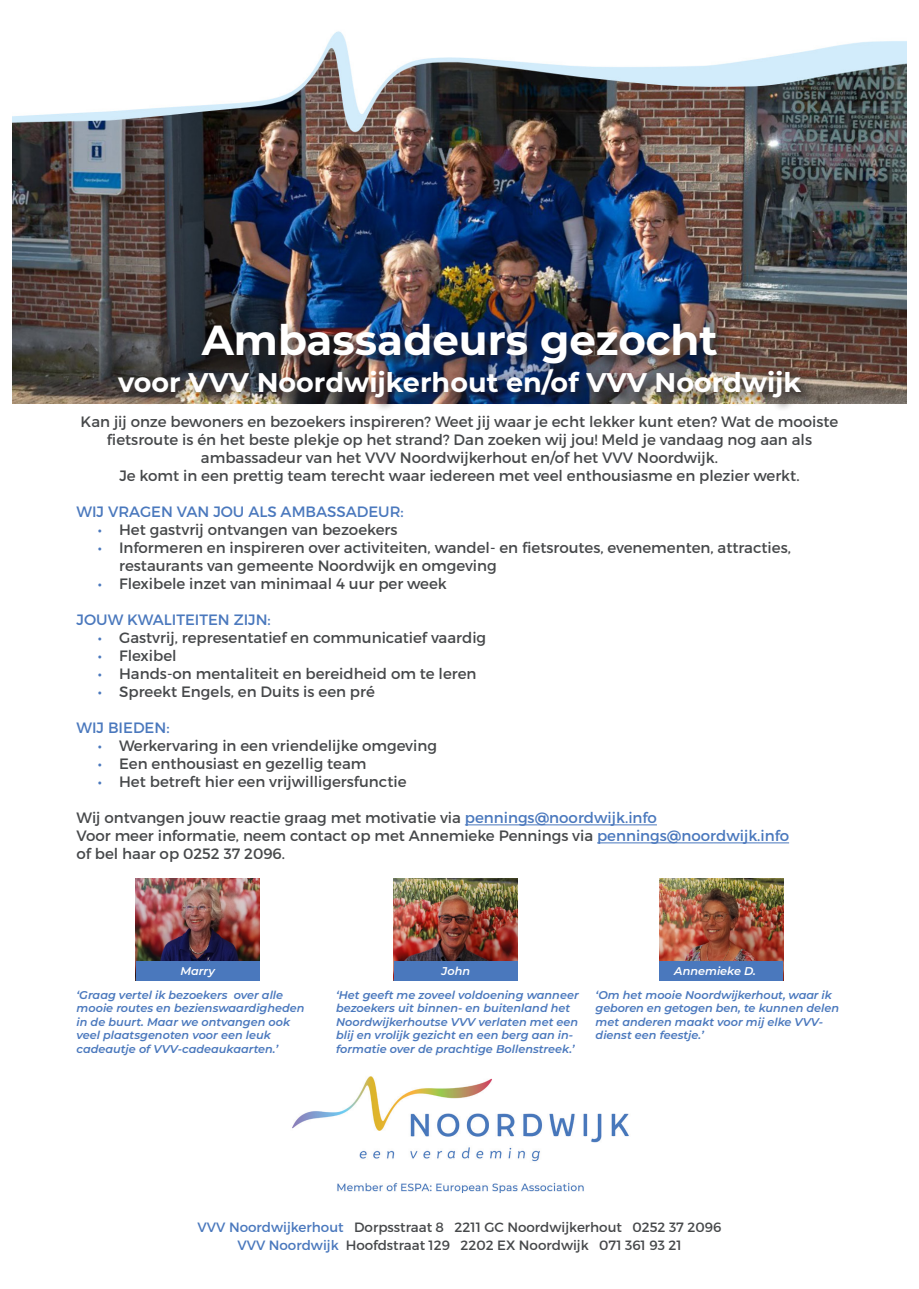
<style>
.page{position:relative;width:919px;height:1289px;background:#fff}
.page>*{position:absolute;margin:0;border:0;box-sizing:border-box;transform-origin:0 0}
.t1{font:700 42px "Montserrat";color:#fff}
.t2{font:700 27px "Montserrat";color:#fff}
.t3{font:15px/18px "Montserrat";color:#46484a;text-align:center}
.t4{font:15px "Montserrat";color:#4a78bd}
.t5{font:13.5px "Montserrat";color:#46484a}
.t6{font:italic 600 11.25px/13.5px "Montserrat";color:#4a78bd}
.t7{font:italic 600 11.25px "Montserrat";color:#fff}
.s1{color:#4a78bd}
</style>
<div class="page">
<img style="left:292px;top:1076px;width:337px;height:116px">
<img style="left:13px;top:31px;width:893px;height:372px">
<hr style="left:465px;top:824px;width:192px;height:1px;background:#4a78bd">
<hr style="left:597px;top:842px;width:192px;height:1px;background:#4a78bd">
<div style="left:116px;top:322px;width:697px;height:89px;background:#231f20;opacity:.75"></div>
<img style="left:136px;top:878px;width:123px;height:83px">
<img style="left:394px;top:878px;width:123px;height:83px">
<img style="left:659px;top:878px;width:124px;height:83px">
<div style="left:136px;top:961px;width:123px;height:19px;background:#4a78bd"></div>
<div style="left:394px;top:961px;width:123px;height:19px;background:#4a78bd"></div>
<div style="left:659px;top:961px;width:124px;height:19px;background:#4a78bd"></div>
<p class="t1" style="left:202px;top:310px;width:517px">Ambassadeurs gezocht</p>
<p class="t2" style="left:118px;top:362px;width:684px">voor VVV Noordwijkerhout en/of VVV Noordwijk</p>
<p class="t3" style="left:81px;top:413px;width:759px">Kan jij onze bewoners en bezoekers inspireren? Weet jij waar je echt lekker kunt eten? Wat de mooiste fietsroute is én het beste plekje op het strand? Dan zoeken wij jou! Meld je vandaag nog aan als ambassadeur van het VVV Noordwijkerhout en/of het VVV Noordwijk.<br>Je komt in een prettig team terecht waar iedereen met veel enthousiasme en plezier werkt.</p>
<p class="t4" style="left:77px;top:502px;width:329px">WIJ VRAGEN VAN JOU ALS AMBASSADEUR:</p>
<p class="t3" style="left:98px;top:521px;width:301px"><span class="s1">•</span> Het gastvrij ontvangen van bezoekers</p>
<p class="t3" style="left:98px;top:539px;width:694px"><span class="s1">•</span> Informeren en inspireren over activiteiten, wandel- en fietsroutes, evenementen, attracties,</p>
<p class="t3" style="left:119px;top:557px;width:379px">restaurants van gemeente Noordwijk en omgeving</p>
<p class="t3" style="left:98px;top:575px;width:350px"><span class="s1">•</span> Flexibele inzet van minimaal 4 uur per week</p>
<p class="t4" style="left:77px;top:610px;width:196px">JOUW KWALITEITEN ZIJN:</p>
<p class="t3" style="left:98px;top:629px;width:390px"><span class="s1">•</span> Gastvrij, representatief en communicatief vaardig</p>
<p class="t3" style="left:98px;top:647px;width:80px"><span class="s1">•</span> Flexibel</p>
<p class="t3" style="left:98px;top:665px;width:380px"><span class="s1">•</span> Hands-on mentaliteit en bereidheid om te leren</p>
<p class="t3" style="left:98px;top:683px;width:278px"><span class="s1">•</span> Spreekt Engels, en Duits is een pré</p>
<p class="t4" style="left:77px;top:718px;width:94px">WIJ BIEDEN:</p>
<p class="t3" style="left:98px;top:737px;width:340px"><span class="s1">•</span> Werkervaring in een vriendelijke omgeving</p>
<p class="t3" style="left:98px;top:755px;width:270px"><span class="s1">•</span> Een enthousiast en gezellig team</p>
<p class="t3" style="left:98px;top:773px;width:310px"><span class="s1">•</span> Het betreft hier een vrijwilligersfunctie</p>
<p class="t3" style="left:77px;top:809px;width:582px">Wij ontvangen jouw reactie graag met motivatie via <span class="s1">pennings@noordwijk.info</span></p>
<p class="t3" style="left:77px;top:827px;width:714px">Voor meer informatie, neem contact op met Annemieke Pennings via <span class="s1">pennings@noordwijk.info</span></p>
<p class="t3" style="left:77px;top:845px;width:210px">of bel haar op 0252 37 2096.</p>
<p class="t7" style="left:180px;top:963px;width:36px">Marry</p>
<p class="t7" style="left:441px;top:963px;width:30px">John</p>
<p class="t7" style="left:674px;top:963px;width:95px">Annemieke D. <span class="s1">D</span></p>
<p class="t6" style="left:77px;top:987px;width:208px">‘Graag vertel ik bezoekers over alle</p>
<p class="t6" style="left:77px;top:1001px;width:229px">mooie routes en bezienswaardigheden</p>
<p class="t6" style="left:77px;top:1014px;width:215px">in de buurt. Maar we ontvangen ook</p>
<p class="t6" style="left:77px;top:1028px;width:203px">veel plaatsgenoten voor een leuk cadeautje of VVV-cadeaukaarten.’</p>
<p class="t6" style="left:336px;top:987px;width:244px">‘Het geeft me zoveel voldoening wanneer bezoekers uit binnen- en buitenland het Noordwijkerhoutse VVV verlaten met een blij en vrolijk gezicht en een berg aan in&shy;formatie over de prachtige Bollenstreek.’</p>
<p class="t6" style="left:595px;top:987px;width:245px">‘Om het mooie Noordwijkerhout, waar ik geboren en getogen ben, te kunnen delen met anderen maakt voor mij elke VVV&shy;dienst een feestje.’</p>
<p class="t5" style="left:197px;top:1219px;width:525px"><span class="s1">VVV Noordwijkerhout</span> Dorpsstraat 8 2211 GC Noordwijkerhout 0252 37 2096</p>
<p class="t5" style="left:237px;top:1237px;width:445px"><span class="s1">VVV Noordwijk</span> Hoofdstraat 129 2202 EX Noordwijk 071 361 93 21</p>
</div>
